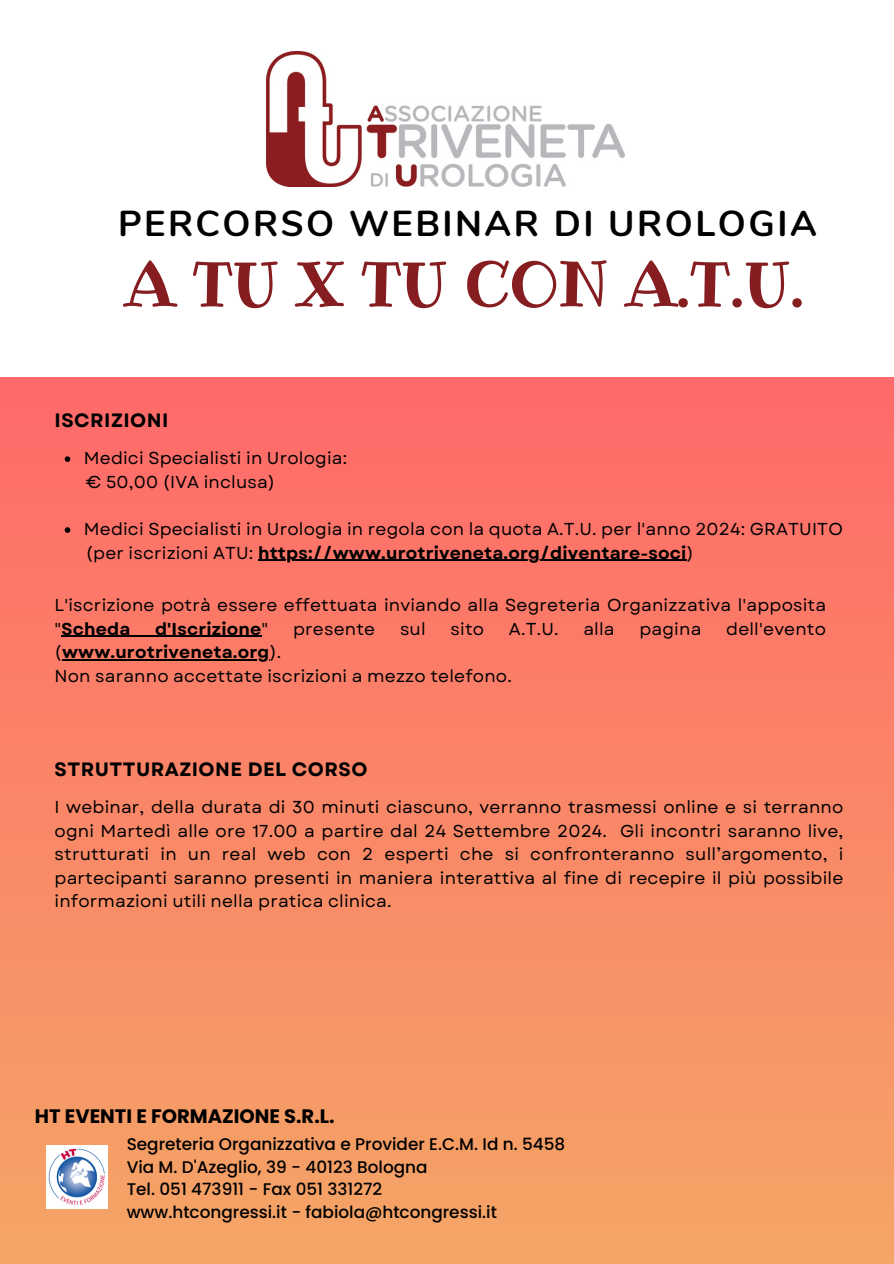
<style>
.page{position:relative;width:894px;height:1264px;background:#fff}
.page>*{position:absolute;margin:0;border:0;box-sizing:border-box;transform-origin:0 0}
.t1{font:62.55px "Ribeye";letter-spacing:-.02em;color:#861e21}
.t2{font:700 36px "Nunito";letter-spacing:.07em;color:#000}
.t3{font:700 19.5px "Poppins";color:#000}
.t4{font:700 19.35px "Garet";letter-spacing:.025em;color:#000}
.t5{font:17.25px/23.7px "Garet";letter-spacing:.01em;color:#000;text-align:justify}
.t6{font:700 17.25px "Garet";letter-spacing:.01em;color:#000}
.t7{font:500 16.8px/22.5px "Poppins";color:#000}
.s1{font-weight:400}
.s2{font-weight:700}
</style>
<div class="page">
<div style="left:0;top:377px;width:893px;height:886px;background:linear-gradient(to bottom,#fe6869,#f4a666)"></div>
<img style="left:46px;top:1145px;width:61px;height:63px">
<svg style="left:65px;top:456px;width:5px;height:6px"></svg>
<svg style="left:65px;top:527px;width:5px;height:6px"></svg>
<hr style="left:258px;top:560px;width:428px;height:1px;background:#000">
<hr style="left:61px;top:636px;width:200px;height:1px;background:#000">
<hr style="left:62px;top:659px;width:207px;height:1px;background:#000">
<img style="left:267px;top:51px;width:357px;height:135px">
<h4 class="t2" style="left:118px;top:199px;width:700px">PERCORSO WEBINAR DI UROLOGIA</h4>
<h1 class="t1" style="left:124px;top:241px;width:681px">A TU X TU CON A.T.U.</h1>
<h1 class="t4" style="left:55px;top:406px;width:115px">ISCRIZIONI</h1>
<h3 class="t5" style="left:84px;top:446px;width:265px">Medici Specialisti in Urologia:</h3>
<p class="t5" style="left:86px;top:470px;width:191px">€ 50,00 (IVA inclusa)</p>
<p class="t5" style="left:84px;top:517px;width:760px">Medici Specialisti in Urologia in regola con la quota A.T.U. per l'anno 2024: GRATUITO</p>
<p class="t6" style="left:86px;top:540px;width:609px"><span class="s1">(per iscrizioni ATU:</span> https://www.urotriveneta.org/diventare-soci<span class="s1">)</span></p>
<p class="t5" style="left:55px;top:593px;width:772px">L'iscrizione potrà essere effettuata inviando alla Segreteria Organizzativa l'apposita "<span class="s2">Scheda</span></p>
<p class="t6" style="left:155px;top:616px;width:115px">d'Iscrizione<span class="s1">"</span></p>
<p class="t5" style="left:293px;top:617px;width:83px">presente</p>
<p class="t5" style="left:400px;top:617px;width:27px">sul</p>
<p class="t5" style="left:450px;top:617px;width:35px">sito</p>
<p class="t5" style="left:509px;top:617px;width:51px">A.T.U.</p>
<p class="t5" style="left:583px;top:617px;width:33px">alla</p>
<p class="t5" style="left:639px;top:617px;width:63px">pagina</p>
<p class="t5" style="left:726px;top:617px;width:101px">dell'evento</p>
<p class="t6" style="left:55px;top:640px;width:228px"><span class="s1">(</span>www.urotriveneta.org<span class="s1">).</span></p>
<p class="t5" style="left:55px;top:664px;width:458px">Non saranno accettate iscrizioni a mezzo telefono.</p>
<h3 class="t4" style="left:55px;top:755px;width:314px">STRUTTURAZIONE DEL CORSO</h3>
<h2 class="t5" style="left:55px;top:795px;width:790px">I webinar, della durata di 30 minuti ciascuno, verranno trasmessi online e si terranno ogni Martedì alle ore 17.00 a partire dal 24 Settembre 2024. Gli incontri saranno live, strutturati in un real web con 2 esperti che si confronteranno sull’argomento, i partecipanti saranno presenti in maniera interattiva al fine di recepire il più possibile informazioni utili nella pratica clinica.</h2>
<p class="t3" style="left:35px;top:1102px;width:301px">HT EVENTI E FORMAZIONE S.R.L.</p>
<h3 class="t7" style="left:127px;top:1133px;width:440px">Segreteria Organizzativa e Provider E.C.M. Id n. 5458<br>Via M. D'Azeglio, 39 - 40123 Bologna<br>Tel. 051 473911 - Fax 051 331272<br>www.htcongressi.it - fabiola@htcongressi.it</h3>
</div>
